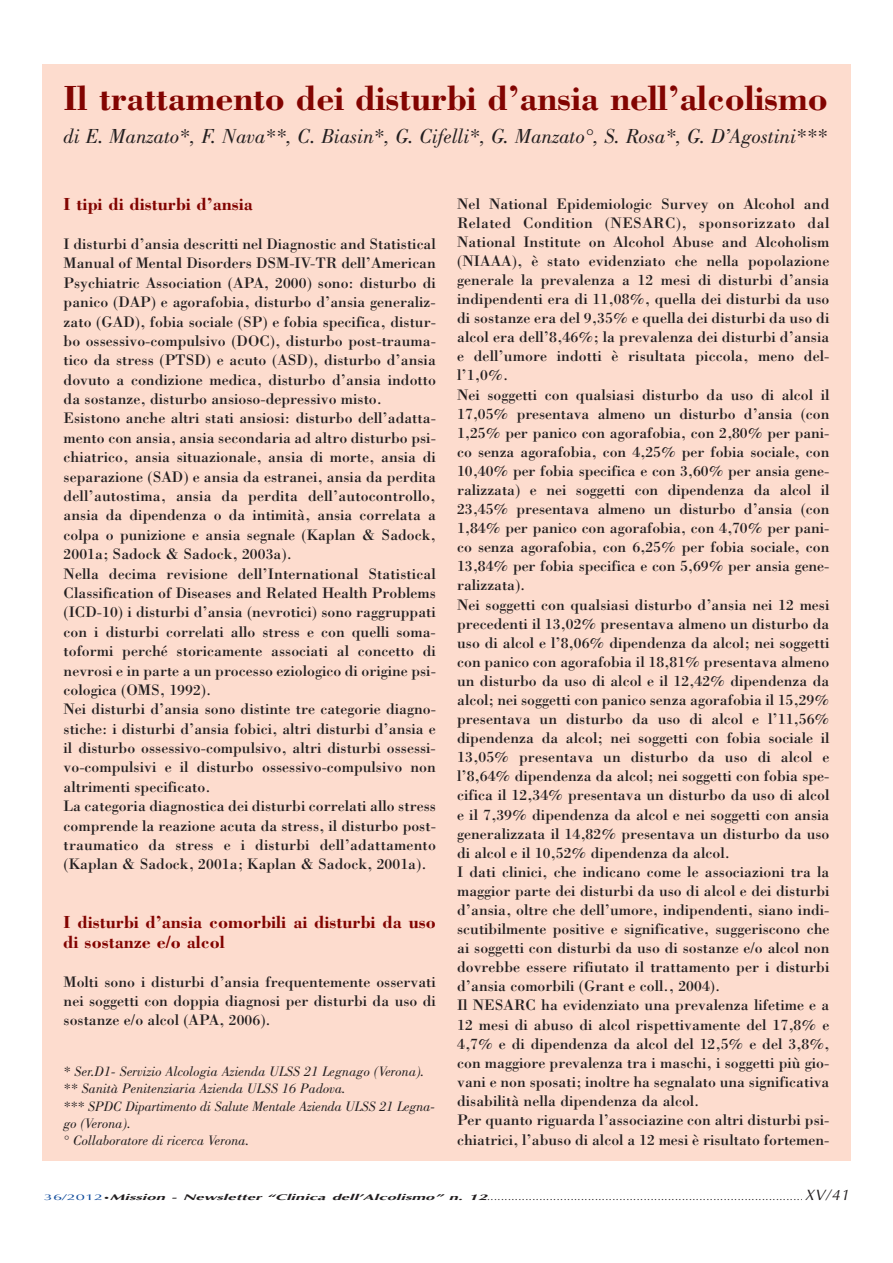
<style>
.page{position:relative;width:893px;height:1263px;background:#fff}
.page>*{position:absolute;margin:0;border:0;box-sizing:border-box;transform-origin:0 0}
.t1{font:700 36px "Bodoni";letter-spacing:-.005em;color:#820401}
.t2{font:italic 21px "Bodoni";color:#231f20}
.t3{font:700 18px/20px "Bodoni";color:#820401}
.t4{font:15.75px/19px "Bodoni";color:#231f20}
.t5{font:italic 15px "Optima";color:#231f20}
.t6{font:italic 14.25px/17.2px "Bodoni";color:#231f20}
.t7{font:10.5px "Optima";color:#231f20}
.s1{font-size:8.25px;color:#0d499a}
.s2{font-size:6.3px}
.s3{font-weight:700;font-style:italic;font-size:8.25px}
</style>
<div class="page">
<div style="left:42px;top:65px;width:808px;height:1096px;background:#fddcce"></div>
<h1 class="t1" style="left:64px;top:86px;width:765px">Il trattamento dei disturbi d’ansia nell’alcolismo</h1>
<h2 class="t2" style="left:64px;top:125px;width:765px">di E. Manzato*, F. Nava**, C. Biasin*, G. Cifelli*, G. Manzato°, S. Rosa*, G. D’Agostini***</h2>
<p class="t3" style="left:64px;top:196px;width:191px">I tipi di disturbi d’ansia</p>
<p class="t4" style="left:64px;top:236px;width:374px">I disturbi d’ansia descritti nel Diagnostic and Statistical Manual of Mental Disorders DSM-IV-TR dell’American Psychiatric Association (APA, 2000) sono: disturbo di panico (DAP) e agorafobia, disturbo d’ansia generaliz&shy;zato (GAD), fobia sociale (SP) e fobia specifica, distur&shy;bo ossessivo-compulsivo (DOC), disturbo post-trauma&shy;tico da stress (PTSD) e acuto (ASD), disturbo d’ansia dovuto a condizione medica, disturbo d’ansia indotto da sostanze, disturbo ansioso-depressivo misto.<br>Esistono anche altri stati ansiosi: disturbo dell’adatta&shy;mento con ansia, ansia secondaria ad altro disturbo psi&shy;chiatrico, ansia situazionale, ansia di morte, ansia di separazione (SAD) e ansia da estranei, ansia da perdita dell’autostima, ansia da perdita dell’autocontrollo, ansia da dipendenza o da intimità, ansia correlata a colpa o punizione e ansia segnale (Kaplan &amp; Sadock, 2001a; Sadock &amp; Sadock, 2003a).<br>Nella decima revisione dell’International Statistical Classification of Diseases and Related Health Problems (ICD-10) i disturbi d’ansia (nevrotici) sono raggruppati con i disturbi correlati allo stress e con quelli soma&shy;toformi perché storicamente associati al concetto di nevrosi e in parte a un processo eziologico di origine psi&shy;cologica (OMS, 1992).<br>Nei disturbi d’ansia sono distinte tre categorie diagno&shy;stiche: i disturbi d’ansia fobici, altri disturbi d’ansia e il disturbo ossessivo-compulsivo, altri disturbi ossessi&shy;vo-compulsivi e il disturbo ossessivo-compulsivo non altrimenti specificato.<br>La categoria diagnostica dei disturbi correlati allo stress comprende la reazione acuta da stress, il disturbo post&shy;traumatico da stress e i disturbi dell’adattamento (Kaplan &amp; Sadock, 2001a; Kaplan &amp; Sadock, 2001a).</p>
<p class="t3" style="left:64px;top:914px;width:374px">I disturbi d’ansia comorbili ai disturbi da uso di sostanze e/o alcol</p>
<p class="t4" style="left:64px;top:973px;width:374px;text-align:justify">Molti sono i disturbi d’ansia frequentemente osservati nei soggetti con doppia diagnosi per disturbi da uso di sostanze e/o alcol (APA, 2006).</p>
<p class="t6" style="left:64px;top:1063px;width:373px">* Ser.D1- Servizio Alcologia Azienda ULSS 21 Legnago (Verona). ** Sanità Penitenziaria Azienda ULSS 16 Padova.<br>*** SPDC Dipartimento di Salute Mentale Azienda ULSS 21 Legna&shy;go (Verona).<br>° Collaboratore di ricerca Verona.</p>
<p class="t4" style="left:457px;top:196px;width:374px">Nel National Epidemiologic Survey on Alcohol and Related Condition (NESARC), sponsorizzato dal National Institute on Alcohol Abuse and Alcoholism (NIAAA), è stato evidenziato che nella popolazione generale la prevalenza a 12 mesi di disturbi d’ansia indipendenti era di 11,08%, quella dei disturbi da uso di sostanze era del 9,35% e quella dei disturbi da uso di alcol era dell’8,46%; la prevalenza dei disturbi d’ansia e dell’umore indotti è risultata piccola, meno del&shy;l’1,0%.<br>Nei soggetti con qualsiasi disturbo da uso di alcol il 17,05% presentava almeno un disturbo d’ansia (con 1,25% per panico con agorafobia, con 2,80% per pani&shy;co senza agorafobia, con 4,25% per fobia sociale, con 10,40% per fobia specifica e con 3,60% per ansia gene&shy;ralizzata) e nei soggetti con dipendenza da alcol il 23,45% presentava almeno un disturbo d’ansia (con 1,84% per panico con agorafobia, con 4,70% per pani&shy;co senza agorafobia, con 6,25% per fobia sociale, con 13,84% per fobia specifica e con 5,69% per ansia gene&shy;ralizzata).<br>Nei soggetti con qualsiasi disturbo d’ansia nei 12 mesi precedenti il 13,02% presentava almeno un disturbo da uso di alcol e l’8,06% dipendenza da alcol; nei soggetti con panico con agorafobia il 18,81% presentava almeno un disturbo da uso di alcol e il 12,42% dipendenza da alcol; nei soggetti con panico senza agorafobia il 15,29% presentava un disturbo da uso di alcol e l’11,56% dipendenza da alcol; nei soggetti con fobia sociale il 13,05% presentava un disturbo da uso di alcol e l’8,64% dipendenza da alcol; nei soggetti con fobia spe&shy;cifica il 12,34% presentava un disturbo da uso di alcol e il 7,39% dipendenza da alcol e nei soggetti con ansia generalizzata il 14,82% presentava un disturbo da uso di alcol e il 10,52% dipendenza da alcol.<br>I dati clinici, che indicano come le associazioni tra la maggior parte dei disturbi da uso di alcol e dei disturbi d’ansia, oltre che dell’umore, indipendenti, siano indi&shy;scutibilmente positive e significative, suggeriscono che ai soggetti con disturbi da uso di sostanze e/o alcol non dovrebbe essere rifiutato il trattamento per i disturbi d’ansia comorbili (Grant e coll., 2004).<br>Il NESARC ha evidenziato una prevalenza lifetime e a 12 mesi di abuso di alcol rispettivamente del 17,8% e 4,7% e di dipendenza da alcol del 12,5% e del 3,8%, con maggiore prevalenza tra i maschi, i soggetti più gio&shy;vani e non sposati; inoltre ha segnalato una significativa disabilità nella dipendenza da alcol.<br>Per quanto riguarda l’associazine con altri disturbi psi&shy;chiatrici, l’abuso di alcol a 12 mesi è risultato fortemen-</p>
<p class="t5" style="left:805px;top:1189px;width:49px">XV/41</p>
<p class="t7" style="left:44px;top:1192px;width:788px"><span class="s1">36/2012</span><span class="s2">•</span><span class="s3">Mission - Newsletter “Clinica dell’Alcolismo” n. 12</span>...................................................................................................</p>
</div>
